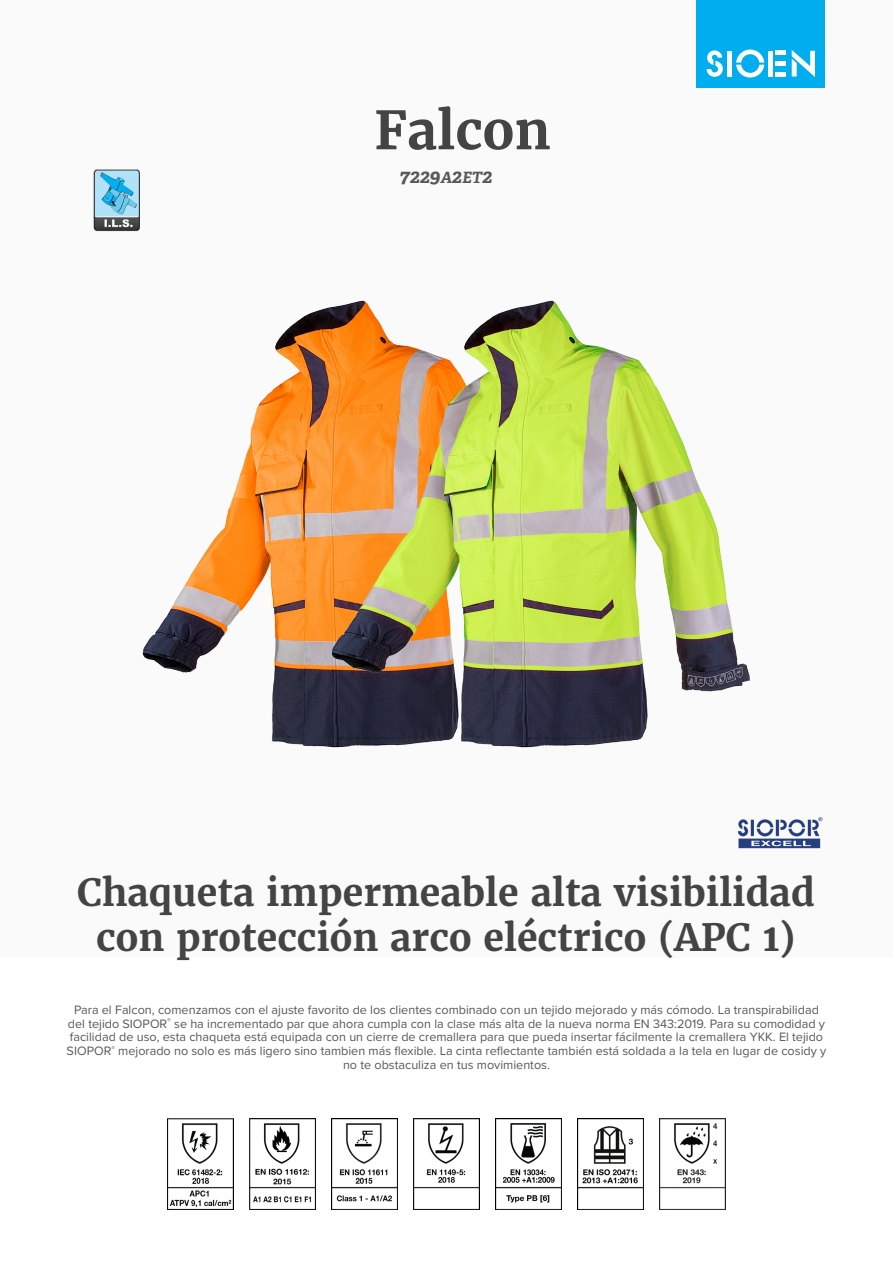
<style>
.page{position:relative;width:893px;height:1263px;background:#fff}
.page>*{position:absolute;margin:0;border:0;box-sizing:border-box;transform-origin:0 0}
.product_name{font:700 52.5px "Merriweather";color:#444}
.product_h2{font:700 37.5px/45px "Merriweather";color:#444;text-align:center}
.product_ref{font:italic 700 19.5px "Adelle";color:#57585a}
.product_description{font:12.6px/13.6px "Proxima Nova";color:#57585a;text-align:center}
.s1{font-size:15.6px}
</style>
<div class="page">
<div style="left:0;top:0;width:893px;height:957px;background:#fafafa"></div>
<div style="left:697px;top:0;width:128px;height:88px;background:#00aeef"></div>
<svg style="left:707px;top:50px;width:16px;height:27px"></svg>
<svg style="left:736px;top:50px;width:28px;height:28px"></svg>
<div style="left:727px;top:51px;width:5px;height:26px;background:#fff"></div>
<div style="left:768px;top:51px;width:5px;height:26px;background:#fff"></div>
<div style="left:775px;top:72px;width:11px;height:5px;background:#fff"></div>
<div style="left:775px;top:61px;width:11px;height:5px;background:#fff"></div>
<hr style="left:775px;top:51px;width:11px;height:4px;background:#fff">
<svg style="left:792px;top:50px;width:23px;height:27px"></svg>
<img style="left:93px;top:169px;width:46px;height:63px">
<img style="left:783px;top:817px;width:40px;height:32px">
<img style="left:167px;top:1118px;width:66px;height:92px">
<img style="left:249px;top:1118px;width:66px;height:92px">
<img style="left:331px;top:1118px;width:66px;height:92px">
<img style="left:413px;top:1118px;width:67px;height:92px">
<img style="left:495px;top:1118px;width:67px;height:92px">
<img style="left:577px;top:1118px;width:67px;height:92px">
<img style="left:659px;top:1118px;width:67px;height:92px">
<img style="left:110px;top:170px;width:188px;height:575px">
<img style="left:298px;top:300px;width:485px;height:549px">
<p class="product_name" style="left:374px;top:97px;width:178px">Falcon</p>
<p class="product_ref" style="left:400px;top:164px;width:94px">7229<span class="s1">A</span>2<span class="s1">ET</span>2</p>
<p class="product_h2" style="left:77px;top:869px;width:739px">Chaqueta impermeable alta visibilidad con protección arco eléctrico (APC 1)</p>
<p class="product_description" style="left:67px;top:1002px;width:761px">Para el Falcon, comenzamos con el ajuste favorito de los clientes combinado con un tejido mejorado y más cómodo. La transpirabilidad del tejido SIOPOR<sup>®</sup> se ha incrementado par que ahora cumpla con la clase más alta de la nueva norma EN 343:2019. Para su comodidad y facilidad de uso, esta chaqueta está equipada con un cierre de cremallera para que pueda insertar fácilmente la cremallera YKK. El tejido SIOPOR<sup>®</sup> mejorado no solo es más ligero sino tambien más flexible. La cinta reflectante también está soldada a la tela en lugar de cosidy y no te obstaculiza en tus movimientos.</p>
</div>
